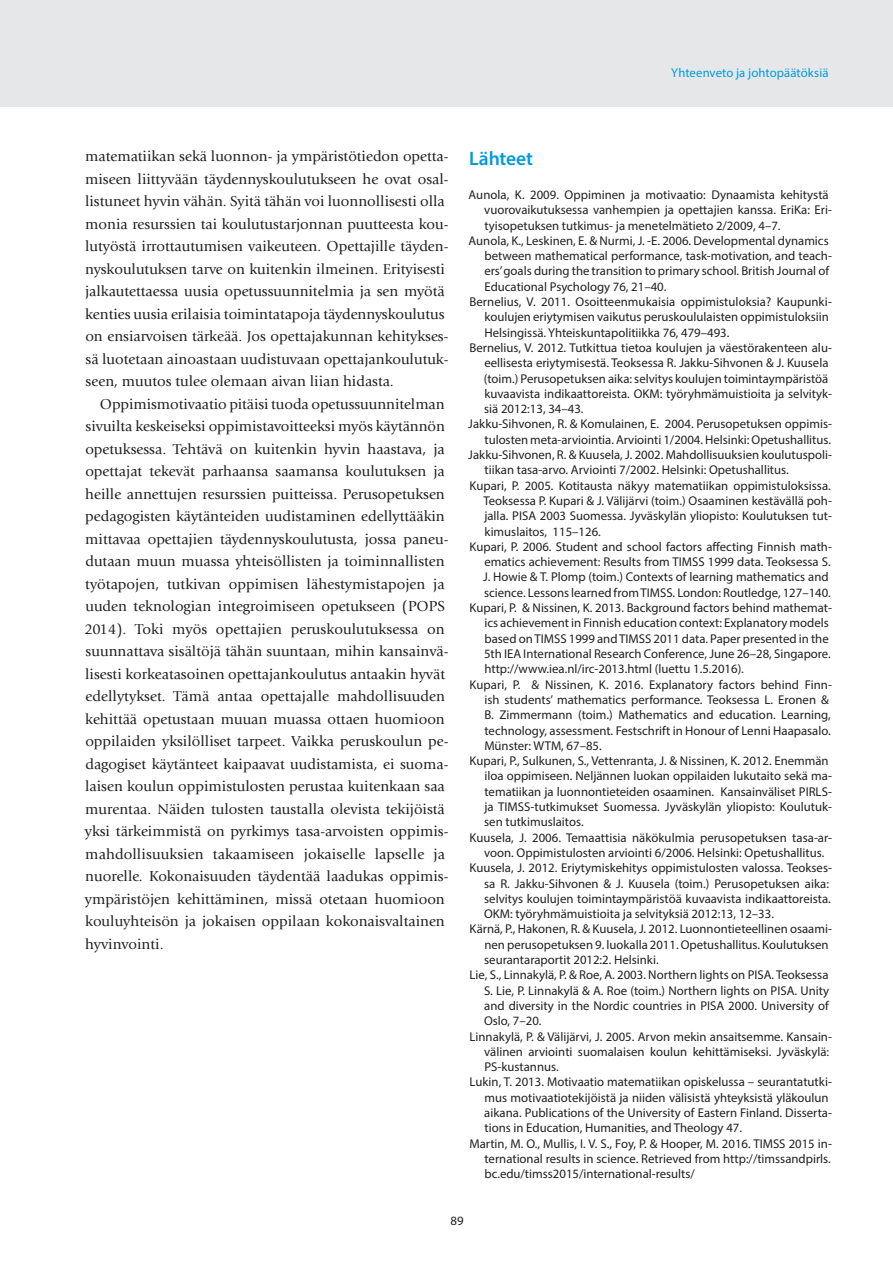
<style>
.page{position:relative;width:893px;height:1263px;background:#fff}
.page>*{position:absolute;margin:0;border:0;box-sizing:border-box;transform-origin:0 0}
._21__Väliotsikko_1_y{font:600 19.5px "Myriad Pro";letter-spacing:-.005em;color:#009bde}
._35__Leipäteksti{font:15px/22.5px "Giovanni";color:#231f20}
._85__Lähdeluettelo{font:12.75px/15.3px "Myriad Pro";color:#231f20}
.t1{font:12.75px "Myriad Pro";letter-spacing:.005em;color:#009bde}
</style>
<div class="page">
<div style="left:0;top:0;width:893px;height:106px;background:#e6e7e9"></div>
<p class="t1" style="left:671px;top:64px;width:159px">Yhteenveto ja johtopäätöksiä</p>
<p class="_35__Leipäteksti" style="left:85px;top:145px;width:365px">matematiikan sekä luonnon- ja ympäristötiedon opetta&shy;miseen liittyvään täydennyskoulutukseen he ovat osal&shy;listuneet hyvin vähän. Syitä tähän voi luonnollisesti olla monia resurssien tai koulutustarjonnan puutteesta kou&shy;lutyöstä irrottautumisen vaikeuteen. Opettajille täyden&shy;nyskoulutuksen tarve on kuitenkin ilmeinen. Erityisesti jalkautettaessa uusia opetussuunnitelmia ja sen myötä kenties uusia erilaisia toimintatapoja täydennyskoulutus on ensiarvoisen tärkeää. Jos opettajakunnan kehitykses&shy;sä luotetaan ainoastaan uudistuvaan opettajankoulutuk&shy;seen, muutos tulee olemaan aivan liian hidasta.</p>
<p class="_35__Leipäteksti" style="left:84px;top:393px;width:366px;text-indent:16px">Oppimismotivaatio pitäisi tuoda opetussuunnitelman sivuilta keskeiseksi oppimistavoitteeksi myös käytännön opetuksessa. Tehtävä on kuitenkin hyvin haastava, ja opettajat tekevät parhaansa saamansa koulutuksen ja heille annettujen resurssien puitteissa. Perusopetuksen pedagogisten käytänteiden uudistaminen edellyttääkin mittavaa opettajien täydennyskoulutusta, jossa paneu&shy;dutaan muun muassa yhteisöllisten ja toiminnallisten työtapojen, tutkivan oppimisen lähestymistapojen ja uuden teknologian integroimiseen opetukseen (POPS 2014). Toki myös opettajien peruskoulutuksessa on suunnattava sisältöjä tähän suuntaan, mihin kansainvä&shy;lisesti korkeatasoinen opettajankoulutus antaakin hyvät edellytykset. Tämä antaa opettajalle mahdollisuuden kehittää opetustaan muuan muassa ottaen huomioon oppilaiden yksilölliset tarpeet. Vaikka peruskoulun pe&shy;dagogiset käytänteet kaipaavat uudistamista, ei suoma&shy;laisen koulun oppimistulosten perustaa kuitenkaan saa murentaa. Näiden tulosten taustalla olevista tekijöistä yksi tärkeimmistä on pyrkimys tasa-arvoisten oppimis&shy;mahdollisuuksien takaamiseen jokaiselle lapselle ja nuorelle. Kokonaisuuden täydentää laadukas oppimis&shy;ympäristöjen kehittäminen, missä otetaan huomioon kouluyhteisön ja jokaisen oppilaan kokonaisvaltainen hyvinvointi.</p>
<p class="_21__Väliotsikko_1_y" style="left:469px;top:146px;width:65px">Lähteet</p>
<p class="_85__Lähdeluettelo" style="left:484px;top:187px;width:349px;text-indent:-16px">Aunola, K. 2009. Oppiminen ja motivaatio: Dynaamista kehitystä vuorovaikutuksessa vanhempien ja opettajien kanssa. EriKa: Eri&shy;tyisopetuksen tutkimus- ja menetelmätieto 2/2009, 4–7.</p>
<p class="_85__Lähdeluettelo" style="left:484px;top:233px;width:349px;text-indent:-16px">Aunola, K., Leskinen, E. &amp; Nurmi, J. -E. 2006. Developmental dynamics between mathematical performance, task-motivation, and teach&shy;ers’ goals during the transition to primary school. British Journal of Educational Psychology 76, 21–40.</p>
<p class="_85__Lähdeluettelo" style="left:484px;top:294px;width:349px;text-indent:-15px">Bernelius, V. 2011. Osoitteenmukaisia oppimistuloksia? Kaupunki&shy;koulujen eriytymisen vaikutus peruskoululaisten oppimistuloksiin<br>Helsingissä. Yhteiskuntapolitiikka 76, 479–493.</p>
<p class="_85__Lähdeluettelo" style="left:484px;top:340px;width:350px;text-indent:-14px">Bernelius, V. 2012. Tutkittua tietoa koulujen ja väestörakenteen alu&shy;eellisesta eriytymisestä. Teoksessa R. Jakku-Sihvonen &amp; J. Kuusela (toim.) Perusopetuksen aika: selvitys koulujen toimintaympäristöä kuvaavista indikaattoreista. OKM: työryhmämuistioita ja selvityk&shy;siä 2012:13, 34–43.</p>
<p class="_85__Lähdeluettelo" style="left:468px;top:416px;width:365px;text-align:right">Jakku-Sihvonen, R. &amp; Komulainen, E. 2004. Perusopetuksen oppimis&shy;tulosten meta-arviointia. Arviointi 1/2004. Helsinki: Opetushallitus.</p>
<p class="_85__Lähdeluettelo" style="left:484px;top:447px;width:349px;text-indent:-16px">Jakku-Sihvonen, R. &amp; Kuusela, J. 2002. Mahdollisuuksien koulutuspoli&shy;tiikan tasa-arvo. Arviointi 7/2002. Helsinki: Opetushallitus.</p>
<p class="_85__Lähdeluettelo" style="left:483px;top:477px;width:350px;text-align:justify;text-indent:-14px">Kupari, P. 2005. Kotitausta näkyy matematiikan oppimistuloksissa.<br>Teoksessa P. Kupari &amp; J. Välijärvi (toim.) Osaaminen kestävällä poh&shy;jalla. PISA 2003 Suomessa. Jyväskylän yliopisto: Koulutuksen tut&shy;kimuslaitos, 115–126.</p>
<p class="_85__Lähdeluettelo" style="left:483px;top:539px;width:350px;text-indent:-14px">Kupari, P. 2006. Student and school factors affecting Finnish math&shy;ematics achievement: Results from TIMSS 1999 data. Teoksessa S.<br>J. Howie &amp; T. Plomp (toim.) Contexts of learning mathematics and science. Lessons learned from TIMSS. London: Routledge, 127–140.</p>
<p class="_85__Lähdeluettelo" style="left:484px;top:600px;width:349px;text-indent:-14px">Kupari, P. &amp; Nissinen, K. 2013. Background factors behind mathemat&shy;ics achievement in Finnish education context: Explanatory models based on TIMSS 1999 and TIMSS 2011 data. Paper presented in the 5th IEA International Research Conference, June 26–28, Singapore. http://www.iea.nl/irc-2013.html (luettu 1.5.2016).</p>
<p class="_85__Lähdeluettelo" style="left:484px;top:676px;width:349px;text-indent:-15px">Kupari, P. &amp; Nissinen, K. 2016. Explanatory factors behind Finn&shy;ish students’ mathematics performance. Teoksessa L. Eronen &amp; B. Zimmermann (toim.) Mathematics and education. Learning, technology, assessment. Festschrift in Honour of Lenni Haapasalo.<br>Münster: WTM, 67–85.</p>
<p class="_85__Lähdeluettelo" style="left:484px;top:753px;width:349px;text-indent:-15px">Kupari, P., Sulkunen, S., Vettenranta, J. &amp; Nissinen, K. 2012. Enemmän iloa oppimiseen. Neljännen luokan oppilaiden lukutaito sekä ma&shy;tematiikan ja luonnontieteiden osaaminen. Kansainväliset PIRLS&shy;ja TIMSS-tutkimukset Suomessa. Jyväskylän yliopisto: Koulutuk&shy;sen tutkimuslaitos.</p>
<p class="_85__Lähdeluettelo" style="left:470px;top:829px;width:364px;text-align:center">Kuusela, J. 2006. Temaattisia näkökulmia perusopetuksen tasa-ar&shy;voon. Oppimistulosten arviointi 6/2006. Helsinki: Opetushallitus.</p>
<p class="_85__Lähdeluettelo" style="left:484px;top:860px;width:349px;text-indent:-15px">Kuusela, J. 2012. Eriytymiskehitys oppimistulosten valossa. Teokses&shy;sa R. Jakku-Sihvonen &amp; J. Kuusela (toim.) Perusopetuksen aika: selvitys koulujen toimintaympäristöä kuvaavista indikaattoreista.<br>OKM: työryhmämuistioita ja selvityksiä 2012:13, 12–33.</p>
<p class="_85__Lähdeluettelo" style="left:484px;top:921px;width:349px;text-indent:-15px">Kärnä, P., Hakonen, R. &amp; Kuusela, J. 2012. Luonnontieteellinen osaami&shy;nen perusopetuksen 9. luokalla 2011. Opetushallitus. Koulutuksen seurantaraportit 2012:2. Helsinki.</p>
<p class="_85__Lähdeluettelo" style="left:484px;top:967px;width:347px;text-align:justify;text-indent:-14px">Lie, S., Linnakylä, P. &amp; Roe, A. 2003. Northern lights on PISA. Teoksessa S. Lie, P. Linnakylä &amp; A. Roe (toim.) Northern lights on PISA. Unity and diversity in the Nordic countries in PISA 2000. University of Oslo, 7–20.</p>
<p class="_85__Lähdeluettelo" style="left:484px;top:1028px;width:349px;text-indent:-15px">Linnakylä, P. &amp; Välijärvi, J. 2005. Arvon mekin ansaitsemme. Kansain&shy;välinen arviointi suomalaisen koulun kehittämiseksi. Jyväskylä:<br>PS-kustannus.</p>
<p class="_85__Lähdeluettelo" style="left:484px;top:1074px;width:349px;text-indent:-15px">Lukin, T. 2013. Motivaatio matematiikan opiskelussa – seurantatutki&shy;mus motivaatiotekijöistä ja niiden välisistä yhteyksistä yläkoulun aikana. Publications of the University of Eastern Finland. Disserta&shy;tions in Education, Humanities, and Theology 47.</p>
<p class="_85__Lähdeluettelo" style="left:484px;top:1135px;width:349px;text-align:justify;text-indent:-15px">Martin, M. O., Mullis, I. V. S., Foy, P. &amp; Hooper, M. 2016. TIMSS 2015 in&shy;ternational results in science. Retrieved from http://timssandpirls. bc.edu/timss2015/international-results/</p>
<p class="_85__Lähdeluettelo" style="left:450px;top:1212px;width:15px">89</p>
</div>
